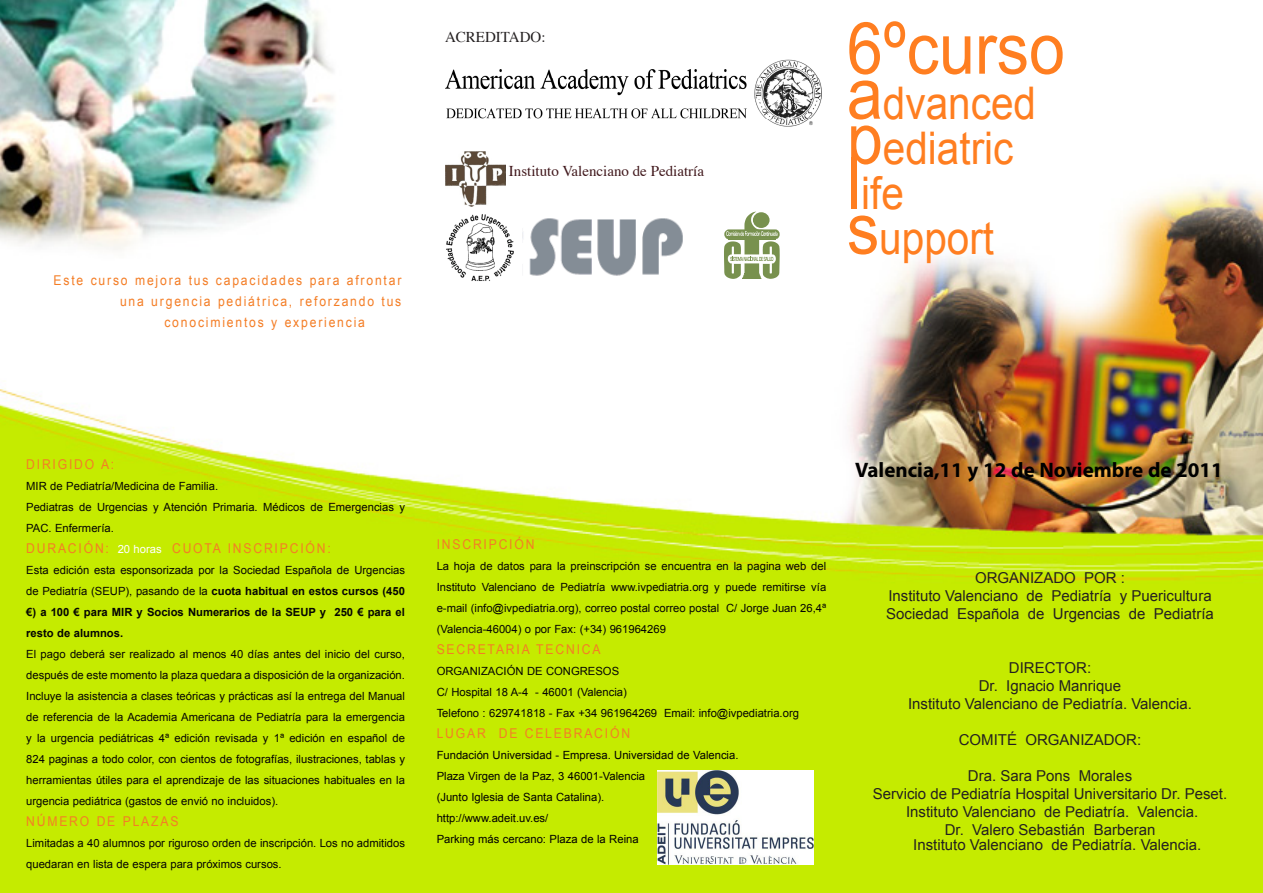
<style>
.page{position:relative;width:1263px;height:893px;background:#fff}
.page>*{position:absolute;margin:0;border:0;box-sizing:border-box;transform-origin:0 0}
.t1{font:72px "Arial";color:#ff7e20;scale:.9 1}
.t2{font:45px "Arial";color:#ff7e20;scale:.9 1}
.t3{font:700 21px "Myriad Pro";color:#000}
.t4{font:15px "Arial";color:#231f20}
.t5{font:15px "Times";color:#40171b}
.t6{font:15px "Times";color:#231f20}
.t7{font:13.5px "Arial";letter-spacing:.15em;color:#f47d25;scale:.9 1}
.t8{font:11.25px/21px "Arial";color:#040503}
.t9{font:11.25px/21px "Arial";color:#050503}
.t10{font:700 11.25px/21px "Arial";color:#050503;text-align:justify}
.t11{font:11.25px "Arial";color:#000}
.s1{font-size:72px}
.s2{font-size:11.25px;color:#fff}
.s3{font-weight:400}
</style>
<div class="page">
<img style="left:0;top:0;width:1263px;height:893px">
<svg style="left:724px;top:212px;width:56px;height:68px"></svg>
<div style="left:753px;top:212px;width:16px;height:16px;background:#78914e;border-radius:50%"></div>
<img style="left:445px;top:151px;width:60px;height:56px">
<img style="left:445px;top:214px;width:69px;height:67px">
<img style="left:445px;top:58px;width:379px;height:81px">
<img style="left:522px;top:211px;width:167px;height:70px">
<img style="left:657px;top:771px;width:156px;height:93px">
<p class="t6" style="left:445px;top:23px;width:102px">ACREDITADO:</p>
<p class="t7" style="left:54px;top:272px;width:388px">Este curso mejora tus capacidades para afrontar</p>
<p class="t7" style="left:120px;top:293px;width:314px">una urgencia pediátrica, reforzando tus</p>
<p class="t7" style="left:164px;top:314px;width:224px">conocimientos y experiencia</p>
<p class="t5" style="left:509px;top:157px;width:197px">Instituto Valenciano de Pediatría</p>
<p class="t1" style="left:847px;top:1px;width:244px">6ºcurso</p>
<p class="t2" style="left:847px;top:73px;width:212px"><span class="s1">a</span>dvanced</p>
<p class="t2" style="left:847px;top:118px;width:187px"><span class="s1">p</span>ediatric</p>
<p class="t2" style="left:847px;top:163px;width:65px"><span class="s1">l</span>ife</p>
<p class="t2" style="left:847px;top:208px;width:165px"><span class="s1">s</span>upport</p>
<p class="t7" style="left:26px;top:456px;width:99px">DIRIGIDO A:</p>
<p class="t8" style="left:26px;top:476px;width:193px">MIR de Pediatría/Medicina de Familia.</p>
<p class="t8" style="left:26px;top:497px;width:380px">Pediatras de Urgencias y Atención Primaria. Médicos de Emergencias y<br>PAC. Enfermería.</p>
<p class="t7" style="left:26px;top:540px;width:340px">DURACIÓN: <span class="s2">20 horas</span> CUOTA INSCRIPCIÓN:</p>
<p class="t10" style="left:26px;top:560px;width:380px"><span class="s3">Esta edición esta esponsorizada por la Sociedad Española de Urgencias de Pediatría (SEUP), pasando de la</span> cuota habitual en estos cursos (450 €) a 100 € para MIR y Socios Numerarios de la SEUP y 250 € para el resto de alumnos.</p>
<p class="t9" style="left:26px;top:644px;width:380px">El pago deberá ser realizado al menos 40 días antes del inicio del curso, después de este momento la plaza quedara a disposición de la organización.</p>
<p class="t9" style="left:26px;top:686px;width:380px;text-align:justify">Incluye la asistencia a clases teóricas y prácticas así la entrega del Manual de referencia de la Academia Americana de Pediatría para la emergencia y la urgencia pediátricas 4ª edición revisada y 1ª edición en español de 824 paginas a todo color, con cientos de fotografías, ilustraciones, tablas y herramientas útiles para el aprendizaje de las situaciones habituales en la urgencia pediátrica (gastos de envió no incluidos).</p>
<p class="t7" style="left:26px;top:813px;width:171px">NÚMERO DE PLAZAS</p>
<p class="t8" style="left:26px;top:833px;width:380px">Limitadas a 40 alumnos por riguroso orden de inscripción. Los no admitidos quedaran en lista de espera para próximos cursos.</p>
<p class="t7" style="left:437px;top:536px;width:110px">INSCRIPCIÓN</p>
<p class="t8" style="left:437px;top:556px;width:391px;text-align:justify">La hoja de datos para la preinscripción se encuentra en la pagina web del Instituto Valenciano de Pediatría www.ivpediatria.org y puede remitirse vía e-mail (info@ivpediatria.org), correo postal correo postal C/ Jorge Juan 26,4ª (Valencia-46004) o por Fax: (+34) 961964269</p>
<p class="t7" style="left:437px;top:641px;width:184px">SECRETARIA TECNICA</p>
<p class="t8" style="left:437px;top:661px;width:184px">ORGANIZACIÓN DE CONGRESOS</p>
<p class="t8" style="left:437px;top:682px;width:192px">C/ Hospital 18 A-4 - 46001 (Valencia)</p>
<p class="t8" style="left:437px;top:703px;width:364px">Telefono : 629741818 - Fax +34 961964269 Email: info@ivpediatria.org</p>
<p class="t7" style="left:437px;top:725px;width:216px">LUGAR DE CELEBRACIÓN</p>
<p class="t11" style="left:437px;top:748px;width:303px">Fundación Universidad - Empresa. Universidad de Valencia.</p>
<p class="t11" style="left:437px;top:769px;width:210px">Plaza Virgen de la Paz, 3 46001-Valencia</p>
<p class="t11" style="left:437px;top:790px;width:169px">(Junto Iglesia de Santa Catalina).</p>
<p class="t11" style="left:437px;top:811px;width:113px">http://www.adeit.uv.es/</p>
<p class="t11" style="left:437px;top:832px;width:203px">Parking más cercano: Plaza de la Reina</p>
<p class="t3" style="left:855px;top:456px;width:369px">Valencia,11 y 12 de Noviembre de 2011</p>
<p class="t4" style="left:975px;top:567px;width:152px">ORGANIZADO POR :</p>
<p class="t4" style="left:888px;top:585px;width:325px">Instituto Valenciano de Pediatría y Puericultura</p>
<p class="t4" style="left:886px;top:603px;width:329px">Sociedad Española de Urgencias de Pediatría</p>
<p class="t4" style="left:1009px;top:657px;width:84px">DIRECTOR:</p>
<p class="t4" style="left:979px;top:675px;width:144px">Dr. Ignacio Manrique</p>
<p class="t4" style="left:908px;top:693px;width:285px">Instituto Valenciano de Pediatría. Valencia.</p>
<p class="t4" style="left:959px;top:729px;width:184px">COMITÉ ORGANIZADOR:</p>
<p class="t4" style="left:968px;top:765px;width:166px">Dra. Sara Pons Morales</p>
<p class="t4" style="left:873px;top:783px;width:356px">Servicio de Pediatría Hospital Universitario Dr. Peset.</p>
<p class="t4" style="left:906px;top:801px;width:294px">Instituto Valenciano de Pediatría. Valencia.</p>
<p class="t4" style="left:945px;top:819px;width:212px">Dr. Valero Sebastián Barberan</p>
<p class="t4" style="left:913px;top:835px;width:289px">Instituto Valenciano de Pediatría. Valencia.</p>
</div>
